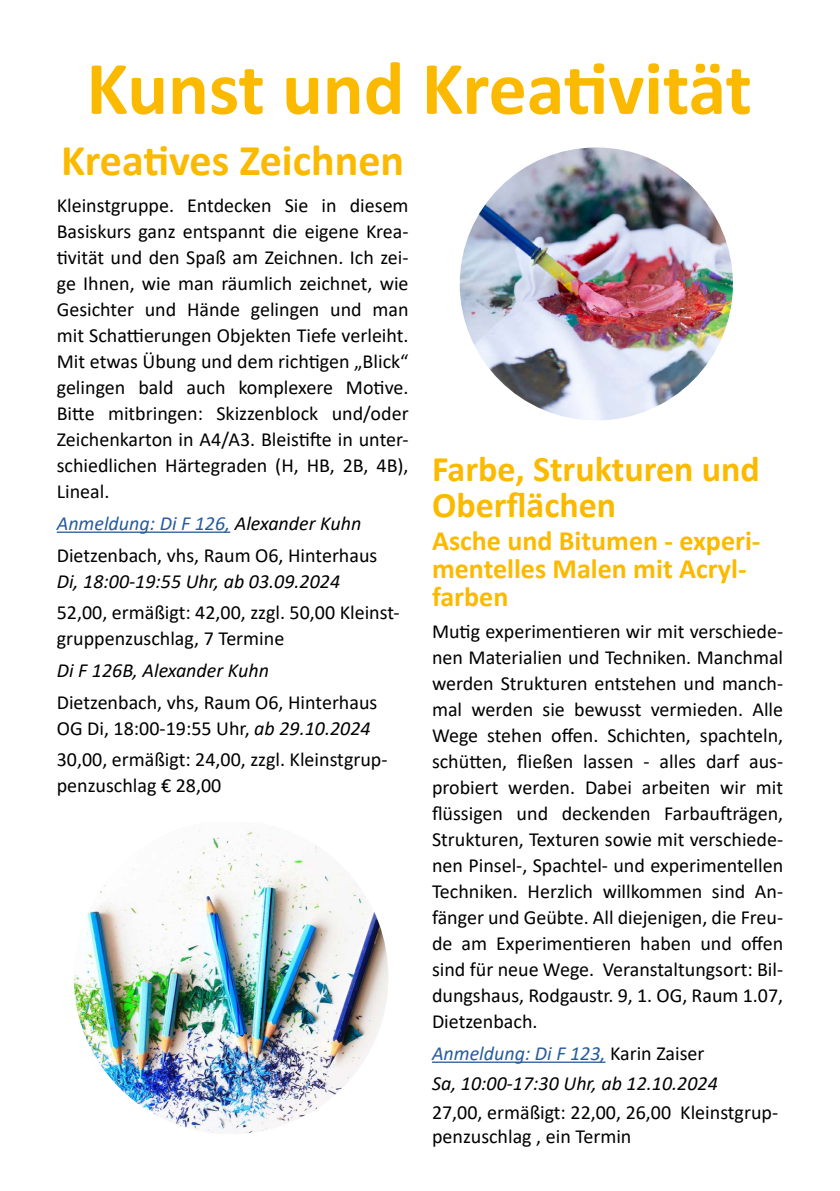
<style>
.page{position:relative;width:840px;height:1191px;background:#fff}
.page>*{position:absolute;margin:0;border:0;box-sizing:border-box;transform-origin:0 0}
.t1{font:700 76px "Calibri";letter-spacing:-.005em;color:#fbba00}
.t2{font:700 44px "Calibri";color:#fbba00}
.t3{font:700 36px/36px "Calibri";color:#fbba00}
.t4{font:700 28px/28px "Calibri";color:#fbba00}
.t5{font:20px/26px "Calibri";color:#000}
.t6{font:italic 20px/29.6px "Calibri";color:#000}
.s1{font-style:italic;color:#275b9b}
.s2{font-style:italic}
.s3{color:#275b9b}
.s4{font-style:normal}
</style>
<div class="page">
<img style="left:74px;top:827px;width:314px;height:307px">
<img style="left:459px;top:147px;width:273px;height:273px;border-radius:136px">
<hr style="left:57px;top:531px;width:173px;height:2px;background:#275b9b">
<hr style="left:432px;top:1061px;width:173px;height:1px;background:#275b9b">
<h1 class="t1" style="left:86px;top:35px;width:666px">Kunst und Kreativität</h1>
<h2 class="t2" style="left:61px;top:129px;width:344px">Kreatives Zeichnen</h2>
<p class="t5" style="left:57px;top:192px;width:353px;text-align:justify">Kleinstgruppe. Entdecken Sie in diesem Basiskurs ganz entspannt die eigene Krea&shy;tivität und den Spaß am Zeichnen. Ich zei&shy;ge Ihnen, wie man räumlich zeichnet, wie Gesichter und Hände gelingen und man mit Schattierungen Objekten Tiefe verleiht.<br>Mit etwas Übung und dem richtigen „Blick“ gelingen bald auch komplexere Motive.<br>Bitte mitbringen: Skizzenblock und/oder Zeichenkarton in A4/A3. Bleistifte in unter&shy;schiedlichen Härtegraden (H, HB, 2B, 4B), Lineal.</p>
<p class="t5" style="left:57px;top:507px;width:322px;line-height:31.6px"><span class="s1">Anmeldung: Di F 126,</span> <span class="s2">Alexander Kuhn<br></span>Dietzenbach, vhs, Raum O6, Hinterhaus</p>
<p class="t6" style="left:57px;top:565px;width:285px">Di, 18:00-19:55 Uhr, ab 03.09.2024</p>
<p class="t5" style="left:57px;top:599px;width:344px">52,00, ermäßigt: 42,00, zzgl. 50,00 Kleinst&shy;gruppenzuschlag, 7 Termine</p>
<p class="t6" style="left:57px;top:654px;width:213px">Di F 126B, Alexander Kuhn</p>
<p class="t5" style="left:57px;top:688px;width:322px">Dietzenbach, vhs, Raum O6, Hinterhaus<br>OG Di, 18:00-19:55 Uhr, <span class="s2">ab 29.10.2024</span></p>
<p class="t5" style="left:57px;top:746px;width:332px">30,00, ermäßigt: 24,00, zzgl. Kleinstgrup&shy;penzuschlag € 28,00</p>
<h3 class="t3" style="left:432px;top:450px;width:329px">Farbe, Strukturen und<br>Oberflächen</h3>
<h3 class="t4" style="left:432px;top:527px;width:330px">Asche und Bitumen - experi&shy;mentelles Malen mit Acryl&shy;farben</h3>
<p class="t5" style="left:432px;top:618px;width:352px;text-align:justify">Mutig experimentieren wir mit verschiede&shy;nen Materialien und Techniken. Manchmal werden Strukturen entstehen und manch&shy;mal werden sie bewusst vermieden. Alle Wege stehen offen. Schichten, spachteln, schütten, fließen lassen - alles darf aus&shy;probiert werden. Dabei arbeiten wir mit flüssigen und deckenden Farbaufträgen, Strukturen, Texturen sowie mit verschiede&shy;nen Pinsel-, Spachtel- und experimentellen Techniken. Herzlich willkommen sind An&shy;fänger und Geübte. All diejenigen, die Freu&shy;de am Experimentieren haben und offen sind für neue Wege. Veranstaltungsort: Bil&shy;dungshaus, Rodgaustr. 9, 1. OG, Raum 1.07, Dietzenbach.</p>
<p class="t6" style="left:432px;top:1037px;width:287px"><span class="s3">Anmeldung: Di F 123,</span> <span class="s4">Karin Zaiser<br></span>Sa, 10:00-17:30 Uhr, ab 12.10.2024</p>
<p class="t5" style="left:432px;top:1100px;width:347px;line-height:24px">27,00, ermäßigt: 22,00, 26,00 Kleinstgrup&shy;penzuschlag , ein Termin</p>
</div>
